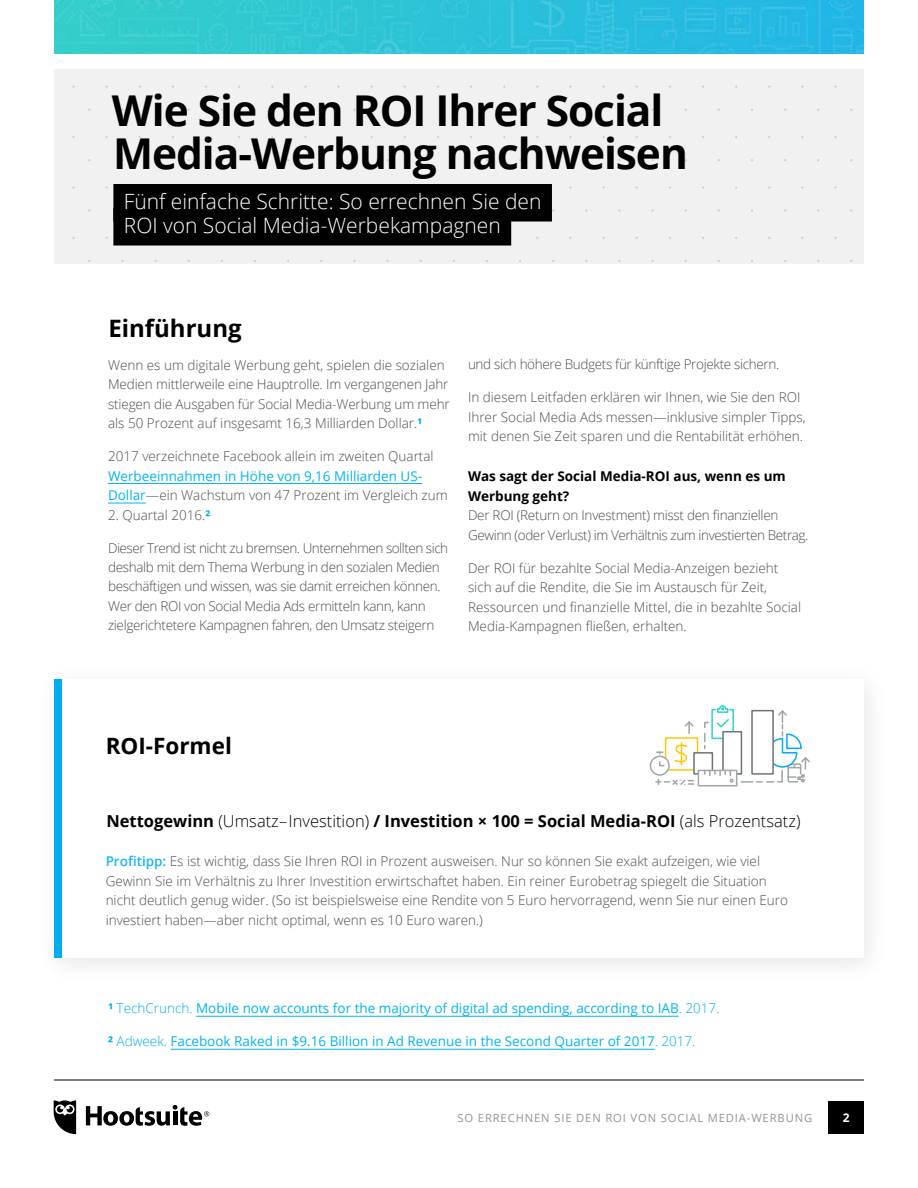
<style>
.page{position:relative;width:918px;height:1188px;background:#fff}
.page>*{position:absolute;margin:0;border:0;box-sizing:border-box;transform-origin:0 0}
.t1{font:700 42.45px/42.5px "Open Sans";letter-spacing:-.025em;color:#000}
.t2{font:700 24px "Open Sans";color:#000}
.t3{font:700 22.5px "Open Sans";color:#000}
.t4{font:300 21px/24px "Open Sans";color:#fff}
.t5{font:700 16.5px "Open Sans";color:#000}
.t6{font:300 13.5px/19.5px "Open Sans";color:#4d4d4f}
.t7{font:300 13.5px/19.5px "Open Sans";letter-spacing:-.025em;color:#4d4d4f}
.t8{font:13.5px/19.5px "Open Sans";color:#00b5ef}
.t9{font:300 13.5px/19.5px "Open Sans";letter-spacing:-.03em;color:#4d4d4f}
.t10{font:700 13.5px/19.5px "Open Sans";color:#000}
.t11{font:700 12px "Open Sans";color:#fff}
.t12{font:11.25px "Open Sans";letter-spacing:.075em;color:#949494}
.s1{font-weight:700;color:#00aeef}
.s2{font-weight:300;color:#4d4d4f}
.s3{font-weight:300}
.s4{font-weight:600;color:#1ab6f1}
.s5{font-weight:300;color:#00aeef}
</style>
<div class="page">
<div style="left:828px;top:1101px;width:36px;height:33px;background:#000"></div>
<hr style="left:54px;top:1080px;width:810px;height:1px;background:#000">
<div style="left:54px;top:69px;width:810px;height:194px;background:#f2f1f1"></div>
<div style="left:113px;top:184px;width:439px;height:38px;background:#000"></div>
<div style="left:113px;top:208px;width:398px;height:38px;background:#000"></div>
<hr style="left:108px;top:483px;width:314px;height:1px;background:#00b5ef">
<hr style="left:108px;top:503px;width:38px;height:1px;background:#00b5ef">
<svg style="left:54px;top:1100px;width:22px;height:34px"></svg>
<svg style="left:86px;top:1105px;width:123px;height:21px"></svg>
<div style="left:54px;top:679px;width:8px;height:279px;background:#00aeef"></div>
<img style="left:54px;top:0;width:810px;height:54px">
<div style="left:650px;top:756px;width:20px;height:20px;border:2px solid #a1a6a6;border-radius:50%"></div>
<svg style="left:656px;top:705px;width:154px;height:81px"></svg>
<hr style="left:196px;top:1016px;width:483px;height:1px;background:#00b5ef">
<hr style="left:171px;top:1049px;width:484px;height:1px;background:#00b5ef">
<h1 class="t1" style="left:112px;top:88px;width:578px">Wie Sie den ROI Ihrer Social<br>Media-Werbung nachweisen</h1>
<h3 class="t4" style="left:124px;top:189px;width:419px">Fünf einfache Schritte: So errechnen Sie den<br>ROI von Social Media-Werbekampagnen</h3>
<h2 class="t2" style="left:108px;top:311px;width:135px">Einführung</h2>
<p class="t6" style="left:108px;top:355px;width:343px">Wenn es um digitale Werbung geht, spielen die sozialen Medien mittlerweile eine Hauptrolle. Im vergangenen Jahr stiegen die Ausgaben für Social Media-Werbung um mehr als 50 Prozent auf insgesamt 16,3 Milliarden Dollar.<span class="s1">¹</span></p>
<p class="t6" style="left:108px;top:446px;width:327px">2017 verzeichnete Facebook allein im zweiten Quartal</p>
<p class="t8" style="left:108px;top:466px;width:341px">Werbeeinnahmen in Höhe von 9,16 Milliarden US-<br>Dollar<span class="s2">—ein Wachstum von 47 Prozent im Vergleich zum</span></p>
<p class="t6" style="left:108px;top:505px;width:104px">2. Quartal 2016.<span class="s1">²</span></p>
<p class="t7" style="left:108px;top:537px;width:342px">Dieser Trend ist nicht zu bremsen. Unternehmen sollten sich deshalb mit dem Thema Werbung in den sozialen Medien beschäftigen und wissen, was sie damit erreichen können.<br>Wer den ROI von Social Media Ads ermitteln kann, kann zielgerichtetere Kampagnen fahren, den Umsatz steigern</p>
<p class="t7" style="left:468px;top:354px;width:313px">und sich höhere Budgets für künftige Projekte sichern.</p>
<p class="t6" style="left:468px;top:387px;width:339px">In diesem Leitfaden erklären wir Ihnen, wie Sie den ROI<br>Ihrer Social Media Ads messen—inklusive simpler Tipps, mit denen Sie Zeit sparen und die Rentabilität erhöhen.</p>
<p class="t10" style="left:468px;top:466px;width:319px">Was sagt der Social Media-ROI aus, wenn es um<br>Werbung geht?</p>
<p class="t9" style="left:468px;top:505px;width:342px">Der ROI (Return on Investment) misst den finanziellen<br>Gewinn (oder Verlust) im Verhältnis zum investierten Betrag.</p>
<p class="t6" style="left:468px;top:558px;width:335px">Der ROI für bezahlte Social Media-Anzeigen bezieht sich auf die Rendite, die Sie im Austausch für Zeit, Ressourcen und finanzielle Mittel, die in bezahlte Social Media-Kampagnen fließen, erhalten.</p>
<h3 class="t3" style="left:106px;top:730px;width:128px">ROI-Formel</h3>
<p class="t5" style="left:106px;top:810px;width:696px">Nettogewinn <span class="s3">(Umsatz–Investition)</span> / Investition × 100 = Social Media-ROI <span class="s3">(als Prozentsatz)</span></p>
<p class="t6" style="left:106px;top:851px;width:684px"><span class="s4">Profitipp:</span> Es ist wichtig, dass Sie Ihren ROI in Prozent ausweisen. Nur so können Sie exakt aufzeigen, wie viel Gewinn Sie im Verhältnis zu Ihrer Investition erwirtschaftet haben. Ein reiner Eurobetrag spiegelt die Situation nicht deutlich genug wider. (So ist beispielsweise eine Rendite von 5 Euro hervorragend, wenn Sie nur einen Euro investiert haben—aber nicht optimal, wenn es 10 Euro waren.)</p>
<p class="t8" style="left:108px;top:998px;width:613px"><span class="s1">¹</span> <span class="s5">TechCrunch.</span> Mobile now accounts for the majority of digital ad spending, according to IAB<span class="s5">. 2017.</span></p>
<p class="t8" style="left:108px;top:1031px;width:589px"><span class="s1">²</span> <span class="s5">Adweek.</span> Facebook Raked in $9.16 Billion in Ad Revenue in the Second Quarter of 2017<span class="s5">. 2017.</span></p>
<p class="t12" style="left:458px;top:1110px;width:356px">SO ERRECHNEN SIE DEN ROI VON SOCIAL MEDIA-WERBUNG</p>
<p class="t11" style="left:843px;top:1109px;width:8px">2</p>
</div>
